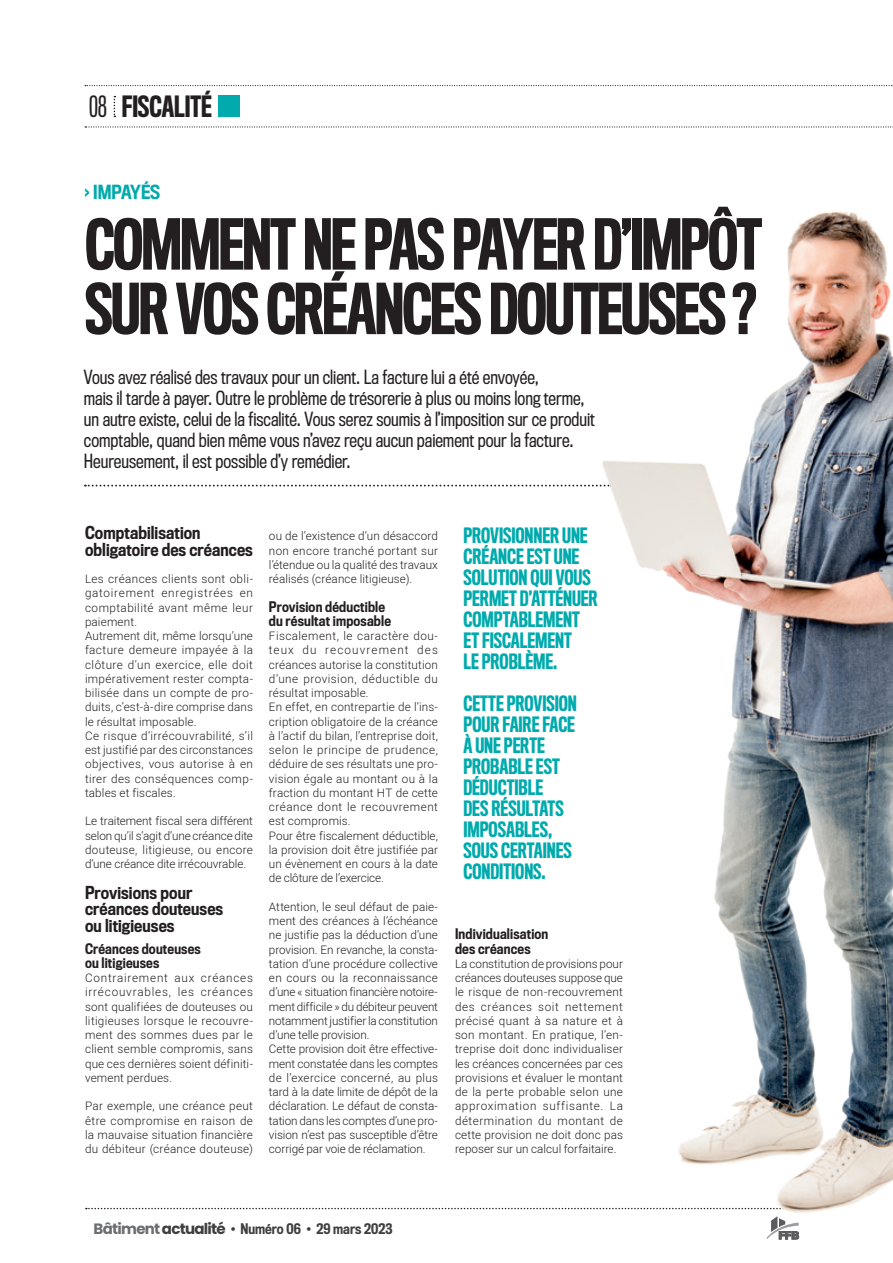
<style>
.page{position:relative;width:893px;height:1263px;background:#fff}
.page>*{position:absolute;margin:0;border:0;box-sizing:border-box;transform-origin:0 0}
.TITRE_1__article{font:500 64.5px/64.5px "Titling Gothic FB Comp";letter-spacing:-.03em;color:#231f20}
.TITRE_gauche__header{font:500 27px "Titling Gothic FB Comp";letter-spacing:-.005em;color:#231f20}
.EXERGUE_2__article{font:500 19.5px/21px "Titling Gothic FB Comp";letter-spacing:-.005em;color:#00aaad}
.CHAPO__article{font:18px/21px "Titling Gothic FB Cond";color:#231f20}
.SURTITRE__article{font:500 18px "Titling Gothic FB Cond";color:#00aaad}
.INTERTITRE_2__articl{font:500 16.5px/16.5px "Titling Gothic FB Cond";letter-spacing:.005em;color:#231f20}
.INTERTITRE_3__articl{font:500 13.5px/14.2px "Titling Gothic FB Cond";letter-spacing:.015em;color:#231f20}
.t1{font:500 13.5px "Titling Gothic FB Cond";color:#3e3e3f}
.TEXTE__article{font:300 11.7px/14.2px "Heebo";letter-spacing:.01em;color:#231f20;text-align:justify}
.s1{font-weight:400}
.s2{font-family:"Poppins";font-weight:700;font-size:15px;color:#6c6d70}
.s3{font-family:"Poppins";font-weight:700;font-size:15px}
.s4{font-family:"Poppins";font-weight:400;font-size:15px}
</style>
<div class="page">
<svg style="left:86px;top:1208px;width:512px;height:1px"></svg>
<svg style="left:767px;top:1218px;width:32px;height:21px"></svg>
<svg style="left:85px;top:126px;width:808px;height:2px"></svg>
<svg style="left:85px;top:85px;width:808px;height:1px"></svg>
<svg style="left:114px;top:96px;width:1px;height:21px"></svg>
<div style="left:219px;top:96px;width:21px;height:21px;background:#00aaad"></div>
<svg style="left:85px;top:485px;width:513px;height:1px"></svg>
<img style="left:599px;top:212px;width:294px;height:1006px">
<p class="TITRE_gauche__header" style="left:89px;top:91px;width:124px"><span class="s1">08</span> FISCALITÉ</p>
<p class="SURTITRE__article" style="left:85px;top:181px;width:77px">› IMPAYÉS</p>
<p class="TITRE_1__article" style="left:85px;top:214px;width:678px">COMMENT NE PAS PAYER D’IMPÔT<br>SUR VOS CRÉANCES DOUTEUSES?</p>
<p class="CHAPO__article" style="left:84px;top:367px;width:513px">Vous avez réalisé des travaux pour un client. La facture lui a été envoyée,<br>mais il tarde à payer. Outre le problème de trésorerie à plus ou moins long terme, un autre existe, celui de la fiscalité. Vous serez soumis à l’imposition sur ce produit comptable, quand bien même vous n’avez reçu aucun paiement pour la facture.<br>Heureusement, il est possible d’y remédier.</p>
<p class="INTERTITRE_2__articl" style="left:85px;top:525px;width:169px">Comptabilisation obligatoire des créances</p>
<p class="TEXTE__article" style="left:85px;top:572px;width:169px">Les créances clients sont obli&shy;gatoirement enregistrées en comptabilité avant même leur paiement.</p>
<p class="TEXTE__article" style="left:85px;top:629px;width:169px">Autrement dit, même lorsqu’une facture demeure impayée à la clôture d’un exercice, elle doit impérativement rester compta&shy;bilisée dans un compte de pro&shy;duits, c’est-à-dire comprise dans le résultat imposable.</p>
<p class="TEXTE__article" style="left:85px;top:728px;width:169px">Ce risque d’irrécouvrabilité, s’il est justifié par des circonstances objectives, vous autorise à en tirer des conséquences comp&shy;tables et fiscales.</p>
<p class="TEXTE__article" style="left:85px;top:814px;width:169px">Le traitement fiscal sera différent selon qu’il s’agit d’une créance dite douteuse, litigieuse, ou encore d’une créance dite irrécouvrable.</p>
<p class="INTERTITRE_2__articl" style="left:85px;top:885px;width:140px">Provisions pour créances douteuses ou litigieuses</p>
<p class="INTERTITRE_3__articl" style="left:85px;top:942px;width:117px">Créances douteuses ou litigieuses</p>
<p class="TEXTE__article" style="left:85px;top:971px;width:169px">Contrairement aux créances irrécouvrables, les créances sont qualifiées de douteuses ou litigieuses lorsque le recouvre&shy;ment des sommes dues par le client semble compromis, sans que ces dernières soient définiti&shy;vement perdues.</p>
<p class="TEXTE__article" style="left:85px;top:1099px;width:169px">Par exemple, une créance peut être compromise en raison de la mauvaise situation financière du débiteur (créance douteuse)</p>
<p class="TEXTE__article" style="left:269px;top:529px;width:171px">ou de l’existence d’un désaccord non encore tranché portant sur l’étendue ou la qualité des travaux réalisés (créance litigieuse).</p>
<p class="INTERTITRE_3__articl" style="left:269px;top:600px;width:124px">Provision déductible du résultat imposable</p>
<p class="TEXTE__article" style="left:269px;top:629px;width:171px">Fiscalement, le caractère dou&shy;teux du recouvrement des créances autorise la constitution d’une provision, déductible du résultat imposable.</p>
<p class="TEXTE__article" style="left:269px;top:700px;width:171px">En effet, en contrepartie de l’ins&shy;cription obligatoire de la créance à l’actif du bilan, l’entreprise doit, selon le principe de prudence, déduire de ses résultats une pro&shy;vision égale au montant ou à la fraction du montant HT de cette créance dont le recouvrement est compromis.</p>
<p class="TEXTE__article" style="left:269px;top:828px;width:171px">Pour être fiscalement déductible, la provision doit être justifiée par un évènement en cours à la date de clôture de l’exercice.</p>
<p class="TEXTE__article" style="left:269px;top:899px;width:171px">Attention, le seul défaut de paie&shy;ment des créances à l’échéance ne justifie pas la déduction d’une provision. En revanche, la consta&shy;tation d’une procédure collective en cours ou la reconnaissance d’une « situation financière notoire&shy;ment difficile » du débiteur peuvent notamment justifier la constitution d’une telle provision.</p>
<p class="TEXTE__article" style="left:269px;top:1042px;width:171px">Cette provision doit être effective&shy;ment constatée dans les comptes de l’exercice concerné, au plus tard à la date limite de dépôt de la déclaration. Le défaut de consta&shy;tation dans les comptes d’une pro&shy;vision n’est pas susceptible d’être corrigé par voie de réclamation.</p>
<p class="EXERGUE_2__article" style="left:463px;top:526px;width:136px">PROVISIONNER UNE<br>CRÉANCE EST UNE<br>SOLUTION QUI VOUS<br>PERMET D’ATTÉNUER<br>COMPTABLEMENT<br>ET FISCALEMENT<br>LE PROBLÈME.</p>
<p class="EXERGUE_2__article" style="left:463px;top:694px;width:115px">CETTE PROVISION<br>POUR FAIRE FACE<br>À UNE PERTE<br>PROBABLE EST<br>DÉDUCTIBLE<br>DES RÉSULTATS<br>IMPOSABLES,<br>SOUS CERTAINES<br>CONDITIONS.</p>
<p class="INTERTITRE_3__articl" style="left:455px;top:927px;width:95px">Individualisation des créances</p>
<p class="TEXTE__article" style="left:455px;top:956px;width:169px">La constitution de provisions pour créances douteuses suppose que le risque de non-recouvrement des créances soit nettement précisé quant à sa nature et à son montant. En pratique, l’en&shy;treprise doit donc individualiser les créances concernées par ces provisions et évaluer le montant de la perte probable selon une approximation suffisante. La détermination du montant de cette provision ne doit donc pas reposer sur un calcul forfaitaire.</p>
<p class="t1" style="left:94px;top:1220px;width:300px"><span class="s2">Bâtiment</span> <span class="s3">actualité</span> <span class="s4">•</span> Numéro 06 <span class="s4">•</span> 29 mars 2023</p>
</div>
